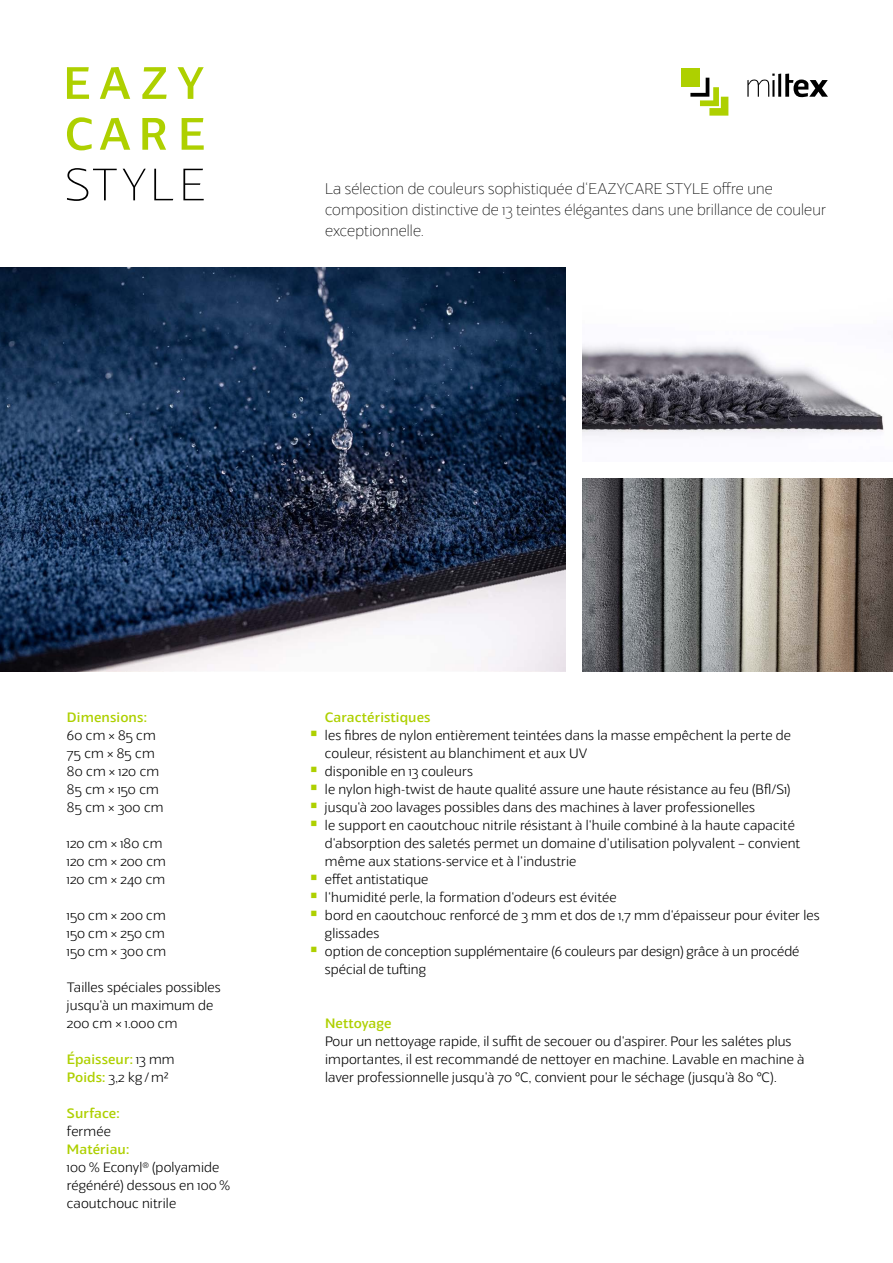
<style>
.page{position:relative;width:893px;height:1263px;background:#fff}
.page>*{position:absolute;margin:0;border:0;box-sizing:border-box;transform-origin:0 0}
.t1{font:100 15px/21px "Veotec";letter-spacing:.01em;color:#000}
.t2{font:300 13.2px/18px "Veotec";letter-spacing:.01em;color:#000}
.t3{font:500 13.2px/18px "Veotec";letter-spacing:.01em;color:#aed000}
.s1{font-weight:300;color:#000}
.s2{font-weight:500;color:#aed000}
</style>
<div class="page">
<div style="left:681px;top:68px;width:19px;height:19px;background:#aed000"></div>
<svg style="left:690px;top:78px;width:38px;height:38px"></svg>
<svg style="left:747px;top:74px;width:28px;height:23px"></svg>
<hr style="left:778px;top:74px;width:3px;height:23px;background:#000">
<svg style="left:785px;top:74px;width:43px;height:23px"></svg>
<svg style="left:67px;top:168px;width:50px;height:33px"></svg>
<svg style="left:123px;top:169px;width:23px;height:31px"></svg>
<svg style="left:154px;top:169px;width:19px;height:31px"></svg>
<svg style="left:183px;top:169px;width:21px;height:31px"></svg>
<svg style="left:67px;top:67px;width:22px;height:32px"></svg>
<svg style="left:100px;top:67px;width:30px;height:32px"></svg>
<svg style="left:142px;top:67px;width:25px;height:32px"></svg>
<svg style="left:178px;top:67px;width:26px;height:32px"></svg>
<svg style="left:67px;top:117px;width:25px;height:33px"></svg>
<svg style="left:100px;top:118px;width:30px;height:32px"></svg>
<svg style="left:142px;top:118px;width:24px;height:32px"></svg>
<svg style="left:182px;top:118px;width:22px;height:32px"></svg>
<img style="left:583px;top:478px;width:310px;height:194px">
<img style="left:583px;top:344px;width:301px;height:93px">
<img style="left:0;top:268px;width:566px;height:404px">
<p class="t1" style="left:325px;top:179px;width:503px">La sélection de couleurs sophistiquée d‘EAZYCARE STYLE offre une composition distinctive de 13 teintes élégantes dans une brillance de couleur exceptionnelle.</p>
<p class="t3" style="left:67px;top:709px;width:81px">Dimensions:</p>
<p class="t2" style="left:67px;top:727px;width:98px">60 cm × 85 cm<br>75 cm × 85 cm<br>80 cm × 120 cm<br>85 cm × 150 cm<br>85 cm × 300 cm</p>
<p class="t2" style="left:67px;top:835px;width:101px">120 cm × 180 cm<br>120 cm × 200 cm<br>120 cm × 240 cm</p>
<p class="t2" style="left:67px;top:907px;width:101px;text-align:justify">150 cm × 200 cm 150 cm × 250 cm 150 cm × 300 cm</p>
<p class="t2" style="left:67px;top:979px;width:155px">Tailles spéciales possibles jusqu‘à un maximum de<br>200 cm × 1.000 cm</p>
<p class="t3" style="left:67px;top:1051px;width:109px">Épaisseur: <span class="s1">13 mm<br></span>Poids: <span class="s1">3,2 kg /m²</span></p>
<p class="t3" style="left:67px;top:1105px;width:54px">Surface:</p>
<p class="t2" style="left:67px;top:1123px;width:45px">fermée</p>
<p class="t2" style="left:67px;top:1141px;width:165px"><span class="s2">Matériau:<br></span>100 % Econyl<sup>®</sup> (polyamide régénéré) dessous en 100 % caoutchouc nitrile</p>
<p class="t3" style="left:325px;top:709px;width:107px">Caractéristiques</p>
<p class="t2" style="left:325px;top:727px;width:496px">les fibres de nylon entièrement teintées dans la masse empêchent la perte de couleur, résistent au blanchiment et aux UV<br>disponible en 13 couleurs<br>le nylon high-twist de haute qualité assure une haute résistance au feu (Bfl/S1) jusqu‘à 200 lavages possibles dans des machines à laver professionelles<br>le support en caoutchouc nitrile résistant à l‘huile combiné à la haute capacité d‘absorption des saletés permet un domaine d‘utilisation polyvalent – convient même aux stations-service et à l‘industrie<br>effet antistatique<br>l‘humidité perle, la formation d‘odeurs est évitée<br>bord en caoutchouc renforcé de 3 mm et dos de 1,7 mm d‘épaisseur pour éviter les glissades<br>option de conception supplémentaire (6 couleurs par design) grâce à un procédé spécial de tufting</p>
<p class="t3" style="left:325px;top:1015px;width:68px">Nettoyage</p>
<p class="t2" style="left:325px;top:1033px;width:481px">Pour un nettoyage rapide, il suffit de secouer ou d‘aspirer. Pour les salétes plus importantes, il est recommandé de nettoyer en machine. Lavable en machine à laver professionnelle jusqu‘à 70 °C, convient pour le séchage (jusqu‘à 80 °C).</p>
</div>
